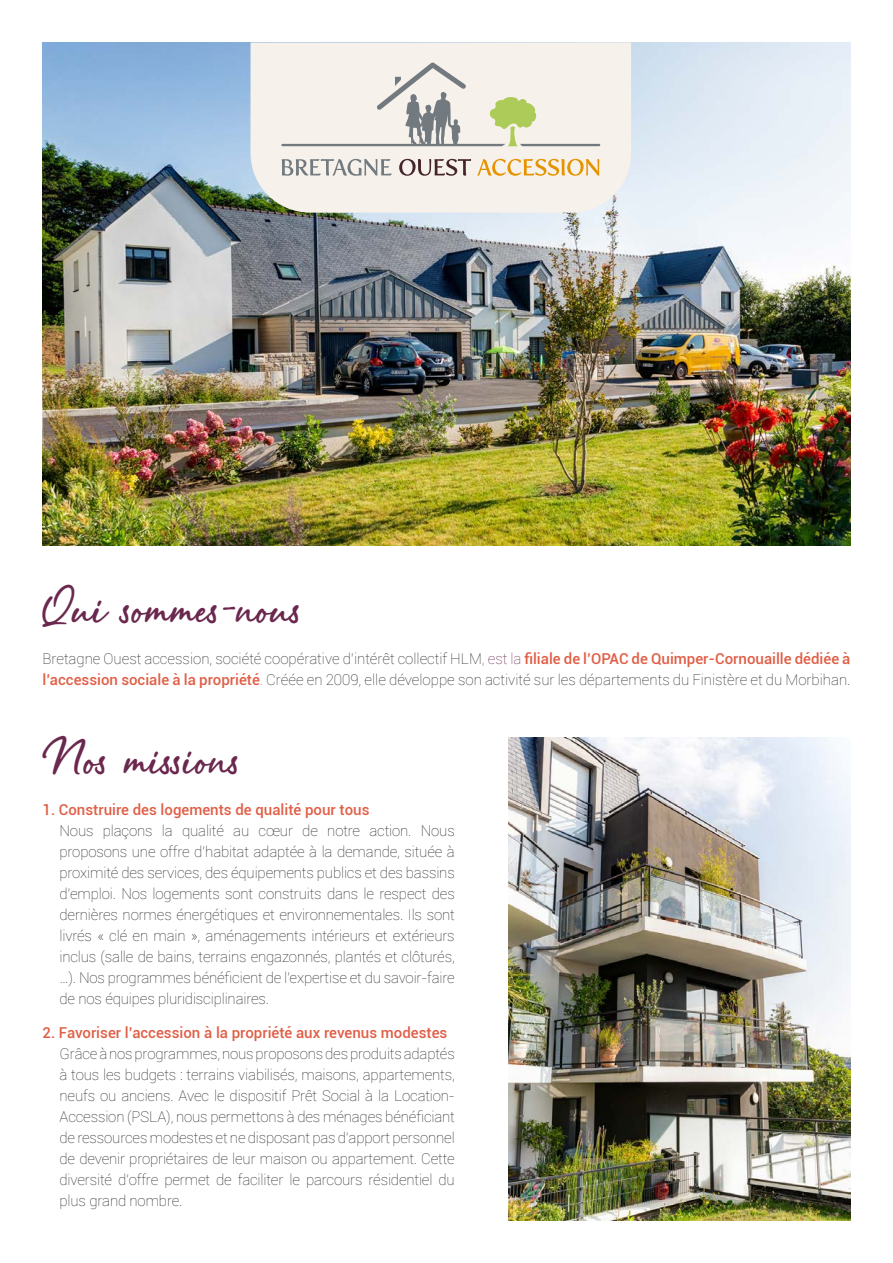
<style>
.page{position:relative;width:893px;height:1263px;background:#fff}
.page>*{position:absolute;margin:0;border:0;box-sizing:border-box;transform-origin:0 0}
.t1{font:46.5px "Manta Style Script DEMO";color:#6a284e}
.t2{font:100 15px/21px "Roboto";color:#231f20;text-align:justify}
.t3{font:500 15px "Roboto";color:#e05e46}
.s1{color:#6a284e}
.s2{font-weight:500;color:#e05e46}
.s3{color:#e05e46}
</style>
<div class="page">
<img style="left:43px;top:43px;width:807px;height:502px">
<img style="left:508px;top:738px;width:342px;height:482px">
<div style="left:251px;top:43px;width:380px;height:170px;background:#f6f1ea"></div>
<svg style="left:282px;top:159px;width:109px;height:17px"></svg>
<svg style="left:399px;top:159px;width:72px;height:17px"></svg>
<svg style="left:477px;top:159px;width:122px;height:17px"></svg>
<svg style="left:281px;top:62px;width:319px;height:85px"></svg>
<h1 class="t1" style="left:43px;top:578px;width:262px">Qui sommes-nous</h1>
<p class="t2" style="left:43px;top:648px;width:809px">Bretagne Ouest accession, société coopérative d’intérêt collectif HLM<span class="s1">, est la</span> <span class="s2">filiale de l’OPAC de Quimper-Cornouaille dédiée à l’accession sociale à la propriété</span><span class="s3">.</span> Créée en 2009, elle développe son activité sur les départements du Finistère et du Morbihan.</p>
<h1 class="t1" style="left:43px;top:729px;width:201px">Nos missions</h1>
<p class="t3" style="left:43px;top:799px;width:328px">1. Construire des logements de qualité pour tous</p>
<p class="t2" style="left:60px;top:820px;width:397px">Nous plaçons la qualité au cœur de notre action. Nous proposons une offre d’habitat adaptée à la demande, située à proximité des services, des équipements publics et des bassins d’emploi. Nos logements sont construits dans le respect des dernières normes énergétiques et environnementales. Ils sont livrés « clé en main », aménagements intérieurs et extérieurs inclus (salle de bains, terrains engazonnés, plantés et clôturés, …). Nos programmes bénéficient de l’expertise et du savoir-faire de nos équipes pluridisciplinaires.</p>
<p class="t3" style="left:43px;top:1022px;width:406px">2. Favoriser l’accession à la propriété aux revenus modestes</p>
<p class="t2" style="left:60px;top:1042px;width:397px">Grâce à nos programmes, nous proposons des produits adaptés à tous les budgets : terrains viabilisés, maisons, appartements, neufs ou anciens. Avec le dispositif Prêt Social à la Location-Accession (PSLA), nous permettons à des ménages bénéficiant de ressources modestes et ne disposant pas d’apport personnel de devenir propriétaires de leur maison ou appartement. Cette diversité d’offre permet de faciliter le parcours résidentiel du plus grand nombre.</p>
</div>
